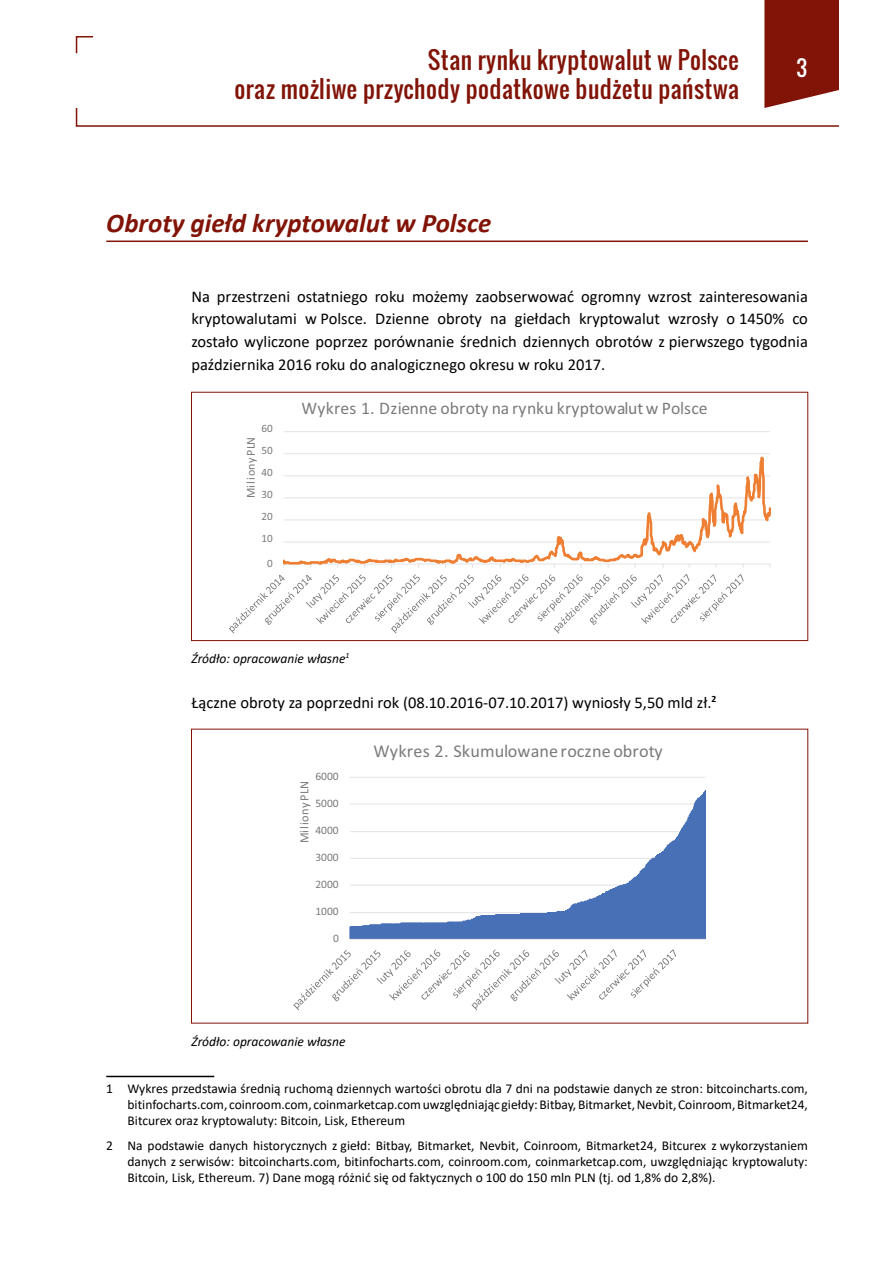
<style>
.page{position:relative;width:893px;height:1263px;background:#fff}
.page>*{position:absolute;margin:0;border:0;box-sizing:border-box;transform-origin:0 0}
.Heading_1{font:italic 700 27px "Calibri";color:#811307}
.t1{font:23.4px/29px "Oswald";letter-spacing:.02em;color:#811307;text-align:right}
.t2{font:21px "Oswald";color:#fff}
.t3{font:18.15px "Calibri";color:#7b7b7b}
.t4{font:17.7px "Calibri";color:#7b7b7b}
.t5{font:16.5px/22.5px "Calibri";color:#000;text-align:justify}
.Footnote_text{font:13.5px/16.2px "Calibri";color:#000;text-align:justify}
.annotation_text{font:italic 13.5px "Calibri";color:#000}
.t6{font:12.45px "Calibri";letter-spacing:.015em;color:#7b7b7b}
.t7{font:12.15px "Calibri";letter-spacing:.015em;color:#7b7b7b}
.t8{font:11.4px "Calibri";letter-spacing:-.005em;color:#7b7b7b}
.t9{font:11.25px "Calibri";letter-spacing:-.005em;color:#7b7b7b}
</style>
<div class="page">
<svg style="left:75px;top:0;width:764px;height:127px"></svg>
<hr style="left:106px;top:241px;width:702px;height:1px;background:#811307">
<svg style="left:283px;top:431px;width:487px;height:133px"></svg>
<svg style="left:229px;top:574px;width:515px;height:59px"></svg>
<div style="left:191px;top:392px;width:617px;height:249px;border:1px solid #811307"></div>
<hr style="left:350px;top:777px;width:355px;height:1px;background:#e3e3e3">
<svg style="left:349px;top:790px;width:357px;height:149px"></svg>
<hr style="left:350px;top:939px;width:355px;height:1px;background:#e3e3e3">
<svg style="left:293px;top:949px;width:383px;height:61px"></svg>
<hr style="left:106px;top:1076px;width:108px;height:1px;background:#000">
<h2 class="t1" style="left:235px;top:45px;width:506px">Stan rynku kryptowalut w Polsce<br>oraz możliwe przychody podatkowe budżetu państwa</h2>
<p class="t2" style="left:797px;top:52px;width:12px">3</p>
<h2 class="Heading_1" style="left:106px;top:204px;width:387px">Obroty giełd kryptowalut w Polsce</h2>
<p class="t5" style="left:191px;top:285px;width:618px">Na przestrzeni ostatniego roku możemy zaobserwować ogromny wzrost zainteresowania kryptowalutami w Polsce. Dzienne obroty na giełdach kryptowalut wzrosły o 1450% co zostało wyliczone poprzez porównanie średnich dziennych obrotów z pierwszego tygodnia października 2016 roku do analogicznego okresu w roku 2017.</p>
<p class="t9" style="left:262px;top:420px;width:13px">60</p>
<p class="t7" style="left:242px;top:498px;width:62px;rotate:-90deg">Miliony PLN</p>
<p class="t9" style="left:262px;top:442px;width:13px">50</p>
<p class="t9" style="left:262px;top:464px;width:13px">40</p>
<p class="t9" style="left:262px;top:486px;width:13px">30</p>
<p class="t9" style="left:262px;top:508px;width:13px">20</p>
<p class="t9" style="left:262px;top:530px;width:13px">10</p>
<p class="t9" style="left:267px;top:555px;width:7px">0</p>
<p class="t4" style="left:301px;top:396px;width:408px">Wykres 1. Dzienne obroty na rynku kryptowalutw Polsce</p>
<p class="annotation_text" style="left:191px;top:649px;width:160px">Źródło: opracowanie własne<sup>1</sup></p>
<p class="t5" style="left:191px;top:690px;width:527px">Łączne obroty za poprzedni rok (08.10.2016-07.10.2017) wyniosły 5,50 mld zł.<sup>2</sup></p>
<p class="t8" style="left:316px;top:768px;width:25px">6000</p>
<p class="t6" style="left:296px;top:843px;width:64px;rotate:-90deg">Miliony PLN</p>
<p class="t8" style="left:316px;top:795px;width:25px">5000</p>
<p class="t8" style="left:316px;top:822px;width:25px">4000</p>
<p class="t8" style="left:316px;top:849px;width:25px">3000</p>
<p class="t8" style="left:316px;top:876px;width:25px">2000</p>
<p class="t8" style="left:316px;top:903px;width:25px">1000</p>
<p class="t8" style="left:333px;top:930px;width:7px">0</p>
<p class="t3" style="left:373px;top:738px;width:291px">Wykres 2. Skumulowane roczne obroty</p>
<p class="annotation_text" style="left:191px;top:1032px;width:156px">Źródło: opracowanie własne</p>
<p class="Footnote_text" style="left:128px;top:1080px;width:682px;text-indent:-21px">1 Wykres przedstawia średnią ruchomą dziennych wartości obrotu dla 7 dni na podstawie danych ze stron: bitcoincharts.com, bitinfocharts.com, coinroom.com, coinmarketcap.com uwzględniając giełdy: Bitbay, Bitmarket, Nevbit, Coinroom, Bitmarket24, Bitcurex oraz kryptowaluty: Bitcoin, Lisk, Ethereum</p>
<p class="Footnote_text" style="left:128px;top:1137px;width:682px;text-indent:-21px">2 Na podstawie danych historycznych z giełd: Bitbay, Bitmarket, Nevbit, Coinroom, Bitmarket24, Bitcurex z wykorzystaniem danych z serwisów: bitcoincharts.com, bitinfocharts.com, coinroom.com, coinmarketcap.com, uwzględniając kryptowaluty:<br>Bitcoin, Lisk, Ethereum. 7) Dane mogą różnić się od faktycznych o 100 do 150 mln PLN (tj. od 1,8% do 2,8%).</p>
</div>
